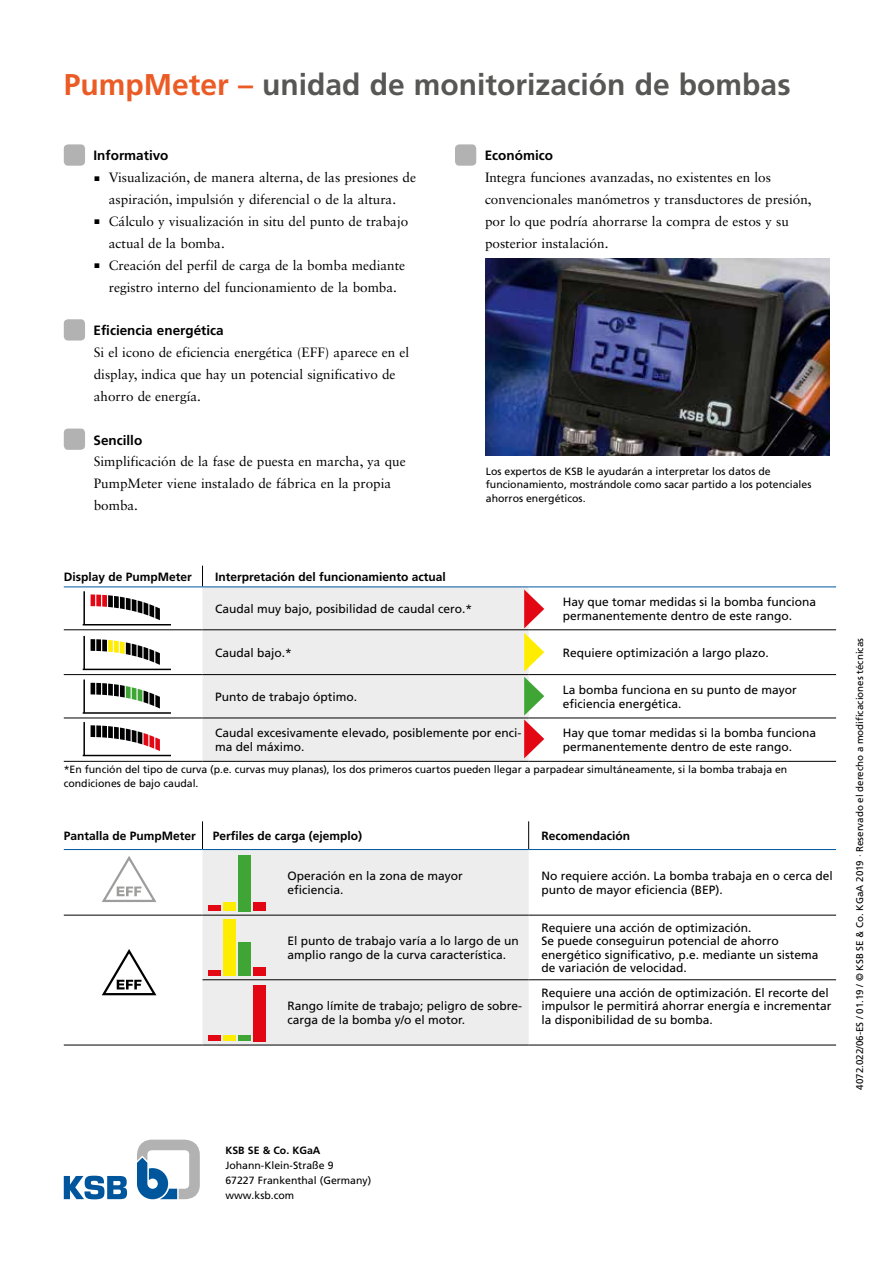
<style>
.page{position:relative;width:893px;height:1263px;background:#fff}
.page>*{position:absolute;margin:0;border:0;box-sizing:border-box;transform-origin:0 0}
.t1{font:700 30px "Frutiger LT Pro";color:#575756}
.t2{font:13.5px/21.9px "Sabon LT Std";color:#000}
.t3{font:700 13.5px "Frutiger LT Pro";color:#000}
.t4{font:12px/13.5px "Frutiger LT Pro";color:#000}
.t5{font:700 12px "Frutiger LT Pro";color:#000}
.t6{font:10.5px/13.5px "Frutiger LT Pro";color:#000}
.t7{font:700 10.5px "Frutiger LT Pro";color:#000}
.t8{font:9.75px "Frutiger LT Pro";color:#000}
.s1{color:#eb5b25}
</style>
<div class="page">
<div style="left:202px;top:587px;width:327px;height:174px;background:#ededed"></div>
<hr style="left:64px;top:629px;width:138px;height:1px;background:#000">
<hr style="left:202px;top:629px;width:327px;height:1px;background:#000">
<hr style="left:529px;top:629px;width:307px;height:1px;background:#000">
<hr style="left:64px;top:674px;width:138px;height:1px;background:#000">
<hr style="left:202px;top:674px;width:327px;height:1px;background:#000">
<hr style="left:529px;top:674px;width:307px;height:1px;background:#000">
<hr style="left:64px;top:718px;width:138px;height:1px;background:#000">
<hr style="left:202px;top:718px;width:327px;height:1px;background:#000">
<hr style="left:529px;top:718px;width:307px;height:1px;background:#000">
<hr style="left:64px;top:761px;width:138px;height:1px;background:#000">
<hr style="left:202px;top:761px;width:327px;height:1px;background:#000">
<hr style="left:529px;top:761px;width:307px;height:1px;background:#000">
<svg style="left:202px;top:566px;width:1px;height:20px"></svg>
<hr style="left:64px;top:586px;width:138px;height:1px;background:#00569d">
<hr style="left:202px;top:586px;width:327px;height:1px;background:#00569d">
<hr style="left:529px;top:586px;width:307px;height:1px;background:#00569d">
<svg style="left:137px;top:1139px;width:63px;height:60px"></svg>
<svg style="left:64px;top:1175px;width:63px;height:24px"></svg>
<div style="left:64px;top:144px;width:21px;height:22px;background:#b3b2b2;border-radius:4px"></div>
<div style="left:64px;top:319px;width:21px;height:21px;background:#b3b2b2;border-radius:4px"></div>
<div style="left:64px;top:429px;width:21px;height:21px;background:#b3b2b2;border-radius:4px"></div>
<img style="left:486px;top:259px;width:343px;height:196px">
<div style="left:203px;top:850px;width:326px;height:195px;background:#ededed"></div>
<hr style="left:202px;top:915px;width:327px;height:1px;background:#000">
<hr style="left:529px;top:915px;width:307px;height:1px;background:#000">
<hr style="left:202px;top:979px;width:327px;height:1px;background:#000">
<hr style="left:529px;top:979px;width:307px;height:1px;background:#000">
<hr style="left:64px;top:1045px;width:138px;height:1px;background:#000">
<hr style="left:202px;top:1045px;width:327px;height:1px;background:#000">
<hr style="left:529px;top:1045px;width:307px;height:1px;background:#000">
<svg style="left:528px;top:821px;width:1px;height:28px"></svg>
<hr style="left:202px;top:849px;width:327px;height:1px;background:#00569d">
<hr style="left:529px;top:849px;width:307px;height:1px;background:#00569d">
<div style="left:208px;top:906px;width:13px;height:5px;background:#e30613"></div>
<div style="left:223px;top:903px;width:13px;height:8px;background:#ffed00"></div>
<div style="left:238px;top:855px;width:13px;height:56px;background:#3fa535"></div>
<div style="left:253px;top:903px;width:13px;height:8px;background:#e30613"></div>
<div style="left:208px;top:970px;width:13px;height:6px;background:#e30613"></div>
<div style="left:223px;top:919px;width:13px;height:57px;background:#ffed00"></div>
<div style="left:238px;top:943px;width:13px;height:33px;background:#3fa535"></div>
<div style="left:253px;top:967px;width:13px;height:9px;background:#e30613"></div>
<div style="left:208px;top:1036px;width:13px;height:5px;background:#e30613"></div>
<div style="left:223px;top:1036px;width:13px;height:5px;background:#ffed00"></div>
<div style="left:238px;top:1036px;width:13px;height:5px;background:#3fa535"></div>
<div style="left:253px;top:985px;width:13px;height:56px;background:#e30613"></div>
<svg style="left:64px;top:821px;width:139px;height:224px"></svg>
<svg style="left:524px;top:589px;width:20px;height:169px"></svg>
<svg style="left:91px;top:594px;width:69px;height:26px"></svg>
<svg style="left:91px;top:639px;width:69px;height:26px"></svg>
<svg style="left:91px;top:683px;width:69px;height:25px"></svg>
<svg style="left:91px;top:725px;width:69px;height:26px"></svg>
<hr style="left:83px;top:591px;width:2px;height:34px;background:#000">
<hr style="left:83px;top:624px;width:88px;height:1px;background:#000">
<hr style="left:83px;top:722px;width:2px;height:33px;background:#000">
<hr style="left:83px;top:755px;width:88px;height:1px;background:#000">
<hr style="left:83px;top:679px;width:2px;height:34px;background:#000">
<hr style="left:83px;top:712px;width:88px;height:2px;background:#000">
<hr style="left:83px;top:636px;width:2px;height:33px;background:#000">
<hr style="left:83px;top:669px;width:88px;height:1px;background:#000">
<div style="left:455px;top:144px;width:21px;height:22px;background:#b3b2b2;border-radius:4px"></div>
<h1 class="t1" style="left:64px;top:67px;width:728px"><span class="s1">PumpMeter –</span> unidad de monitorización de bombas</h1>
<p class="t3" style="left:94px;top:148px;width:77px">Informativo</p>
<p class="t2" style="left:94px;top:166px;width:323px;text-align:center">■ Visualización, de manera alterna, de las presiones de aspiración, impulsión y diferencial o de la altura.</p>
<p class="t2" style="left:109px;top:210px;width:301px;text-indent:-14px">■ Cálculo y visualización in situ del punto de trabajo actual de la bomba.</p>
<p class="t2" style="left:94px;top:254px;width:312px;text-align:center">■ Creación del perfil de carga de la bomba mediante registro interno del funcionamiento de la bomba.</p>
<p class="t3" style="left:94px;top:323px;width:132px">Eficiencia energética</p>
<p class="t2" style="left:94px;top:341px;width:317px">Si el icono de eficiencia energética (EFF) aparece en el display, indica que hay un potencial significativo de ahorro de energía.</p>
<p class="t3" style="left:94px;top:432px;width:50px">Sencillo</p>
<p class="t2" style="left:94px;top:451px;width:313px">Simplificación de la fase de puesta en marcha, ya que<br>PumpMeter viene instalado de fábrica en la propia bomba.</p>
<p class="t6" style="left:486px;top:464px;width:327px">Los expertos de KSB le ayudarán a interpretar los datos de funcionamiento, mostrándole como sacar partido a los potenciales ahorros energéticos.</p>
<p class="t3" style="left:485px;top:148px;width:70px">Económico</p>
<p class="t2" style="left:485px;top:166px;width:328px">Integra funciones avanzadas, no existentes en los convencionales manómetros y transductores de presión, por lo que podría ahorrarse la compra de estos y su posterior instalación.</p>
<p class="t5" style="left:64px;top:569px;width:130px">Display de PumpMeter</p>
<p class="t5" style="left:215px;top:569px;width:232px">Interpretación del funcionamiento actual</p>
<p class="t4" style="left:215px;top:602px;width:258px">Caudal muy bajo, posibilidad de caudal cero.*</p>
<p class="t4" style="left:563px;top:595px;width:255px">Hay que tomar medidas si la bomba funciona permanentemente dentro de este rango.</p>
<p class="t4" style="left:215px;top:646px;width:78px">Caudal bajo.*</p>
<p class="t4" style="left:563px;top:646px;width:208px">Requiere optimización a largo plazo.</p>
<p class="t4" style="left:215px;top:690px;width:144px">Punto de trabajo óptimo.</p>
<p class="t4" style="left:563px;top:683px;width:236px">La bomba funciona en su punto de mayor eficiencia energética.</p>
<p class="t4" style="left:215px;top:726px;width:308px">Caudal excesivamente elevado, posiblemente por enci&shy;ma del máximo.</p>
<p class="t4" style="left:563px;top:726px;width:255px">Hay que tomar medidas si la bomba funciona permanentemente dentro de este rango.</p>
<p class="t6" style="left:64px;top:763px;width:725px">*En función del tipo de curva (p.e. curvas muy planas), los dos primeros cuartos pueden llegar a parpadear simultáneamente, si la bomba trabaja en condiciones de bajo caudal.</p>
<p class="t5" style="left:64px;top:829px;width:134px">Pantalla de PumpMeter</p>
<p class="t5" style="left:213px;top:829px;width:151px">Perfiles de carga (ejemplo)</p>
<p class="t5" style="left:541px;top:829px;width:90px">Recomendación</p>
<p class="t4" style="left:288px;top:869px;width:177px">Operación en la zona de mayor eficiencia.</p>
<p class="t4" style="left:541px;top:869px;width:293px">No requiere acción. La bomba trabaja en o cerca del punto de mayor eficiencia (BEP).</p>
<p class="t4" style="left:288px;top:934px;width:233px">El punto de trabajo varía a lo largo de un amplio rango de la curva característica.</p>
<p class="t4" style="left:541px;top:921px;width:279px">Requiere una acción de optimización.<br>Se puede conseguirun potencial de ahorro energético significativo, p.e. mediante un sistema de variación de velocidad.</p>
<p class="t4" style="left:288px;top:999px;width:236px">Rango límite de trabajo; peligro de sobre&shy;carga de la bomba y/o el motor.</p>
<p class="t4" style="left:541px;top:986px;width:292px">Requiere una acción de optimización. El recorte del impulsor le permitirá ahorrar energía e incrementar la disponibilidad de su bomba.</p>
<p class="t7" style="left:225px;top:1144px;width:97px">KSB SE &amp; Co. KGaA</p>
<p class="t6" style="left:225px;top:1157px;width:147px;line-height:15px">Johann-Klein-Straße 9<br>67227 Frankenthal (Germany) www.ksb.com</p>
<p class="t8" style="left:854px;top:1090px;width:453px;rotate:-90deg">4072.022/06-ES / 01.19 / © KSB SE &amp; Co. KGaA 2019 · Reservado el derecho a modificaciones técnicas</p>
</div>
